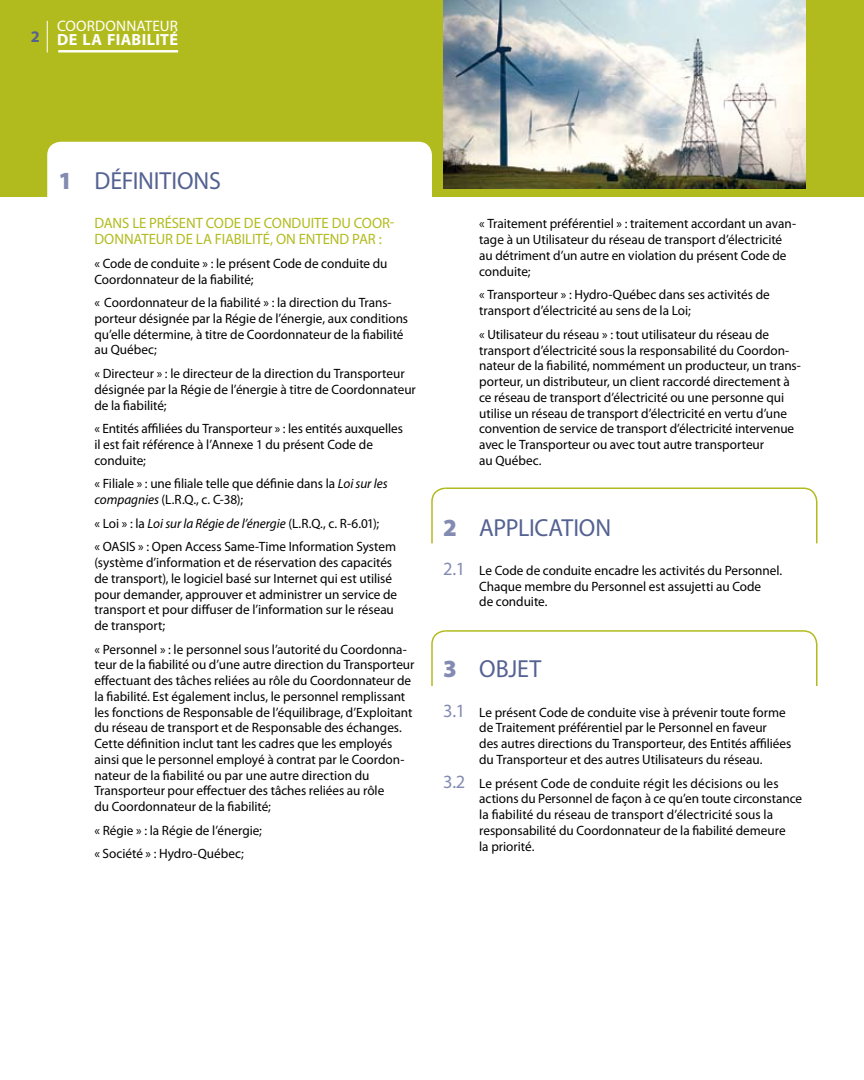
<style>
.page{position:relative;width:864px;height:1080px;background:#fff}
.page>*{position:absolute;margin:0;border:0;box-sizing:border-box;transform-origin:0 0}
.t1{font:24.75px "Myriad Pro";letter-spacing:-.005em;color:#546292}
.t2{font:700 16.2px "Myriad Pro";letter-spacing:.015em;color:#fff}
.t3{font:15.15px "Myriad Pro";letter-spacing:.015em;color:#fff}
.t4{font:15px "Myriad Pro";color:#b2bb1e}
.t5{font:13.5px/15.8px "Myriad Pro";letter-spacing:-.005em;color:#000}
.s1{font-weight:900;color:#838bb2}
.s2{font-style:italic}
.s3{font-size:18.75px;color:#838bb2}
</style>
<div class="page">
<div style="left:0;top:0;width:864px;height:197px;background:#b2bb1e"></div>
<div style="left:47px;top:142px;width:385px;height:78px;background:#fff;border-radius:14px"></div>
<img style="left:443px;top:0;width:363px;height:189px">
<svg style="left:431px;top:487px;width:387px;height:57px"></svg>
<svg style="left:431px;top:630px;width:387px;height:57px"></svg>
<svg style="left:46px;top:20px;width:133px;height:33px"></svg>
<hr style="left:58px;top:50px;width:120px;height:2px;background:#fff">
<hr style="left:47px;top:21px;width:1px;height:31px;background:#fff">
<p class="t3" style="left:57px;top:16px;width:69px">Coordonnate</p>
<p class="t3" style="left:160px;top:16px;width:20px">ur</p>
<p class="t2" style="left:31px;top:29px;width:149px"><sup>2</sup> DE LA FIABILITÉ</p>
<h1 class="t1" style="left:58px;top:165px;width:164px"><span class="s1">1</span> DÉFI NITIONS</h1>
<p class="t4" style="left:94px;top:214px;width:19px">Dans</p>
<p class="t4" style="left:132px;top:214px;width:49px">le présent</p>
<p class="t4" style="left:206px;top:214px;width:190px">Code de conduite du Coor-</p>
<p class="t4" style="left:94px;top:230px;width:29px">donnate</p>
<p class="t4" style="left:156px;top:230px;width:139px">ur de la fiabilité, onentendpa</p>
<p class="t4" style="left:368px;top:230px;width:15px">r :</p>
<p class="t5" style="left:94px;top:255px;width:295px">« Code de conduite » : le présent Code de conduite du<br>Coordonnateur de la fiabilité;</p>
<p class="t5" style="left:94px;top:295px;width:315px">« Coordonnateur de la fiabilité » : la direction du Trans&shy;porteur désignée par la Régie de l’énergie, aux conditions qu’elle détermine, à titre de Coordonnateur de la fiabilité au Québec;</p>
<p class="t5" style="left:94px;top:365px;width:323px">« Directeur » : le directeur de la direction du Transporteur désignée par la Régie de l’énergie à titre de Coordonnateur de la fiabilité;</p>
<p class="t5" style="left:94px;top:421px;width:310px">« Entités affiliées du Transporteur » : les entités auxquelles il est fait référence à l’Annexe 1 du présent Code de conduite;</p>
<p class="t5" style="left:94px;top:476px;width:295px">« Filiale » : une filiale telle que définie dans la <span class="s2">Loi sur les compagnies</span> (L.R.Q., c. C‑38);</p>
<p class="t5" style="left:94px;top:511px;width:303px;line-height:23.7px">« Loi » : la <span class="s2">Loi sur la Régie de l’énergie</span> (L.R.Q., c. R-6.01);<br>« OASIS » : Open Access Same‑Time Information System</p>
<p class="t5" style="left:94px;top:554px;width:304px">(système d’information et de réservation des capacités de transport), le logiciel basé sur Internet qui est utilisé pour demander, approuver et administrer un service de transport et pour diffuser de l’information sur le réseau de transport;</p>
<p class="t5" style="left:94px;top:641px;width:322px">« Personnel » : le personnel sous l’autorité du Coordonna&shy;teur de la fiabilité ou d’une autre direction du Transporteur effectuant des tâches reliées au rôle du Coordonnateur de la fiabilité. Est également inclus, le personnel remplissant les fonctions de Responsable de l’équilibrage, d’Exploitant du réseau de transport et de Responsable des échanges.<br>Cette définition inclut tant les cadres que les employés ainsi que le personnel employé à contrat par le Coordon&shy;nateur de la fiabilité ou par une autre direction du Transporteur pour effectuer des tâches reliées au rôle<br>du Coordonnateur de la fiabilité;</p>
<p class="t5" style="left:94px;top:818px;width:169px;line-height:23.7px">« Régie » : la Régie de l’énergie; « Société » : Hydro‑Québec;</p>
<p class="t5" style="left:479px;top:216px;width:318px">« Traitement préférentiel » : traitement accordant un avan&shy;tage à un Utilisateur du réseau de transport d’électricité au détriment d’un autre en violation du présent Code de conduite;</p>
<p class="t5" style="left:479px;top:287px;width:292px">« Transporteur » : Hydro‑Québec dans ses activités de transport d’électricité au sens de la Loi;</p>
<p class="t5" style="left:479px;top:326px;width:323px">« Utilisateur du réseau » : tout utilisateur du réseau de transport d’électricité sous la responsabilité du Coordon&shy;nateur de la fiabilité, nommément un producteur, un trans&shy;porteur, un distributeur, un client raccordé directement à ce réseau de transport d’électricité ou une personne qui utilise un réseau de transport d’électricité en vertu d’une convention de service de transport d’électricité intervenue avec le Transporteur ou avec tout autre transporteur<br>au Québec.</p>
<h1 class="t1" style="left:443px;top:512px;width:170px"><span class="s1">2</span> APPLICATION</h1>
<p class="t5" style="left:479px;top:562px;width:305px;text-indent:-36px"><span class="s3">2.1</span> Le Code de conduite encadre les activités du Personnel.<br>Chaque membre du Personnel est assujetti au Code<br>de conduite.</p>
<h1 class="t1" style="left:443px;top:654px;width:100px"><span class="s1">3</span> O BJET</h1>
<p class="t5" style="left:479px;top:704px;width:314px;text-indent:-36px"><span class="s3">3.1</span> Le présent Code de conduite vise à prévenir toute forme de Traitement préférentiel par le Personnel en faveur<br>des autres directions du Transporteur, des Entités affiliées du Transporteur et des autres Utilisateurs du réseau.</p>
<p class="t5" style="left:479px;top:775px;width:324px;text-indent:-36px"><span class="s3">3.2</span> Le présent Code de conduite régit les décisions ou les actions du Personnel de façon à ce qu’en toute circonstance la fiabilité du réseau de transport d’électricité sous la responsabilité du Coordonnateur de la fiabilité demeure<br>la priorité.</p>
</div>
